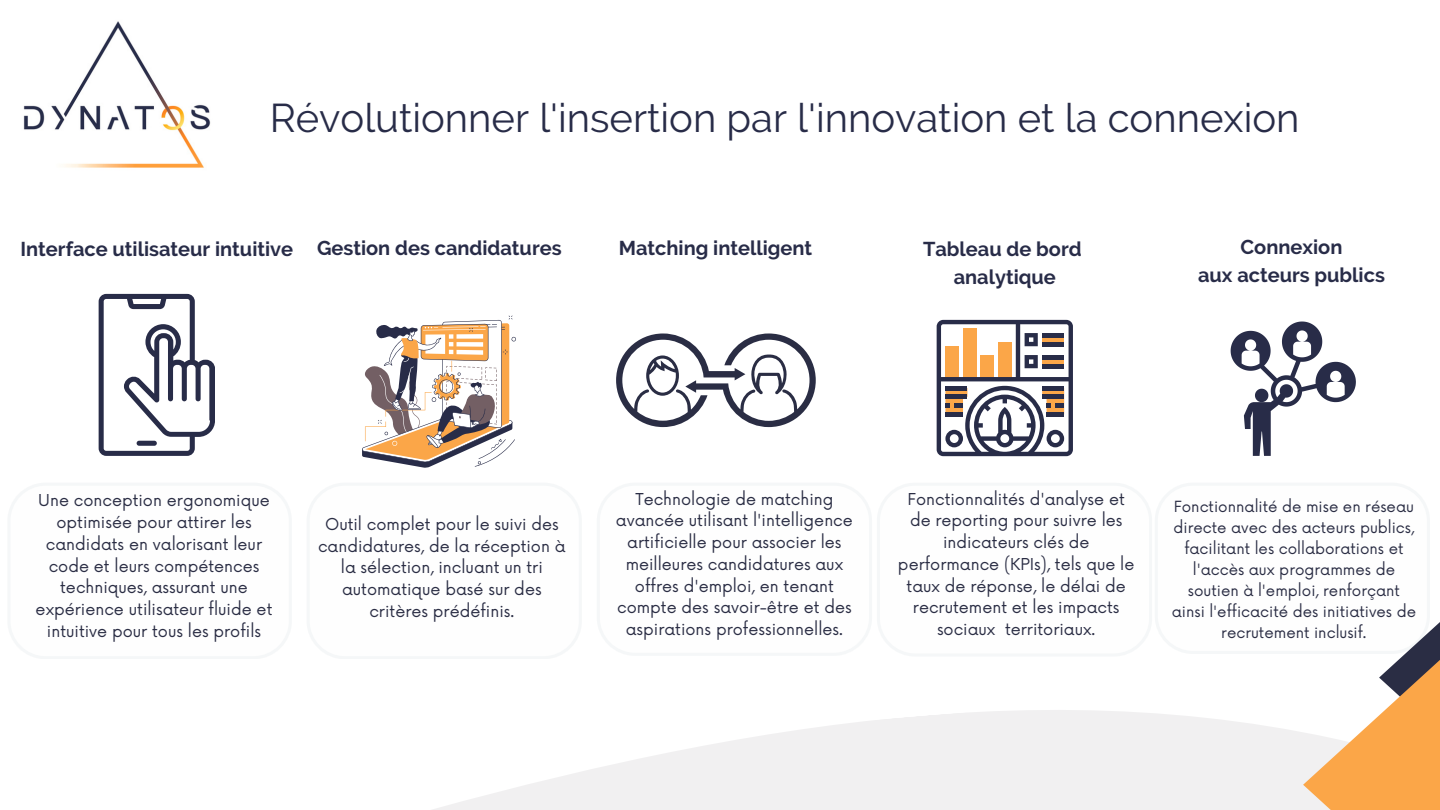
<style>
.page{position:relative;width:1440px;height:810px;background:#fff}
.page>*{position:absolute;margin:0;border:0;box-sizing:border-box;transform-origin:0 0}
.t1{font:40px "Raleway";color:#282c48}
.t2{font:700 20px/27.8px "Raleway";color:#282c48;text-align:center}
.t3{font:16px/21.8px "Now";color:#2a2d44;text-align:center}
.t4{font:15px/21px "Now";color:#2a2d44;text-align:center}
</style>
<div class="page">
<img style="left:23px;top:21px;width:188px;height:147px">
<svg style="left:433px;top:710px;width:870px;height:100px;fill:#f1f0f1"></svg>
<svg style="left:1303px;top:622px;width:137px;height:188px"></svg>
<svg style="left:99px;top:294px;width:116px;height:162px"></svg>
<svg style="left:362px;top:315px;width:154px;height:153px"></svg>
<svg style="left:616px;top:333px;width:200px;height:94px"></svg>
<svg style="left:937px;top:320px;width:136px;height:136px"></svg>
<svg style="left:1231px;top:322px;width:125px;height:134px"></svg>
<h1 class="t1" style="left:270px;top:94px;width:1031px">Révolutionner l'insertion par l'innovation et la connexion</h1>
<h2 class="t2" style="left:21px;top:235px;width:274px">Interface utilisateur intuitive</h2>
<h2 class="t2" style="left:317px;top:234px;width:246px">Gestion des candidatures</h2>
<p class="t2" style="left:619px;top:234px;width:195px">Matching intelligent</p>
<p class="t2" style="left:923px;top:235px;width:160px">Tableau de bord analytique</p>
<h2 class="t2" style="left:1198px;top:233px;width:188px">Connexion<br>aux acteurs publics</h2>
<h2 class="t3" style="left:36px;top:491px;width:238px">Une conception ergonomique optimisée pour attirer les candidats en valorisant leur code et leurs compétences techniques, assurant une expérience utilisateur fluide et intuitive pour tous les profils</h2>
<p class="t3" style="left:318px;top:514px;width:249px">Outil complet pour le suivi des candidatures, de la réception à la sélection, incluant un tri automatique basé sur des critères prédéfinis.</p>
<h2 class="t3" style="left:616px;top:489px;width:238px">Technologie de matching avancée utilisant l'intelligence artificielle pour associer les meilleures candidatures aux offres d'emploi, en tenant compte des savoir-être et des aspirations professionnelles.</h2>
<p class="t3" style="left:898px;top:489px;width:238px">Fonctionnalités d'analyse et de reporting pour suivre les indicateurs clés de performance (KPIs), tels que le taux de réponse, le délai de recrutement et les impacts sociaux territoriaux.</p>
<p class="t4" style="left:1172px;top:496px;width:246px">Fonctionnalité de mise en réseau directe avec des acteurs publics, facilitant les collaborations et l'accès aux programmes de soutien à l'emploi, renforçant ainsi l'efficacité des initiatives de recrutement inclusif.</p>
</div>
